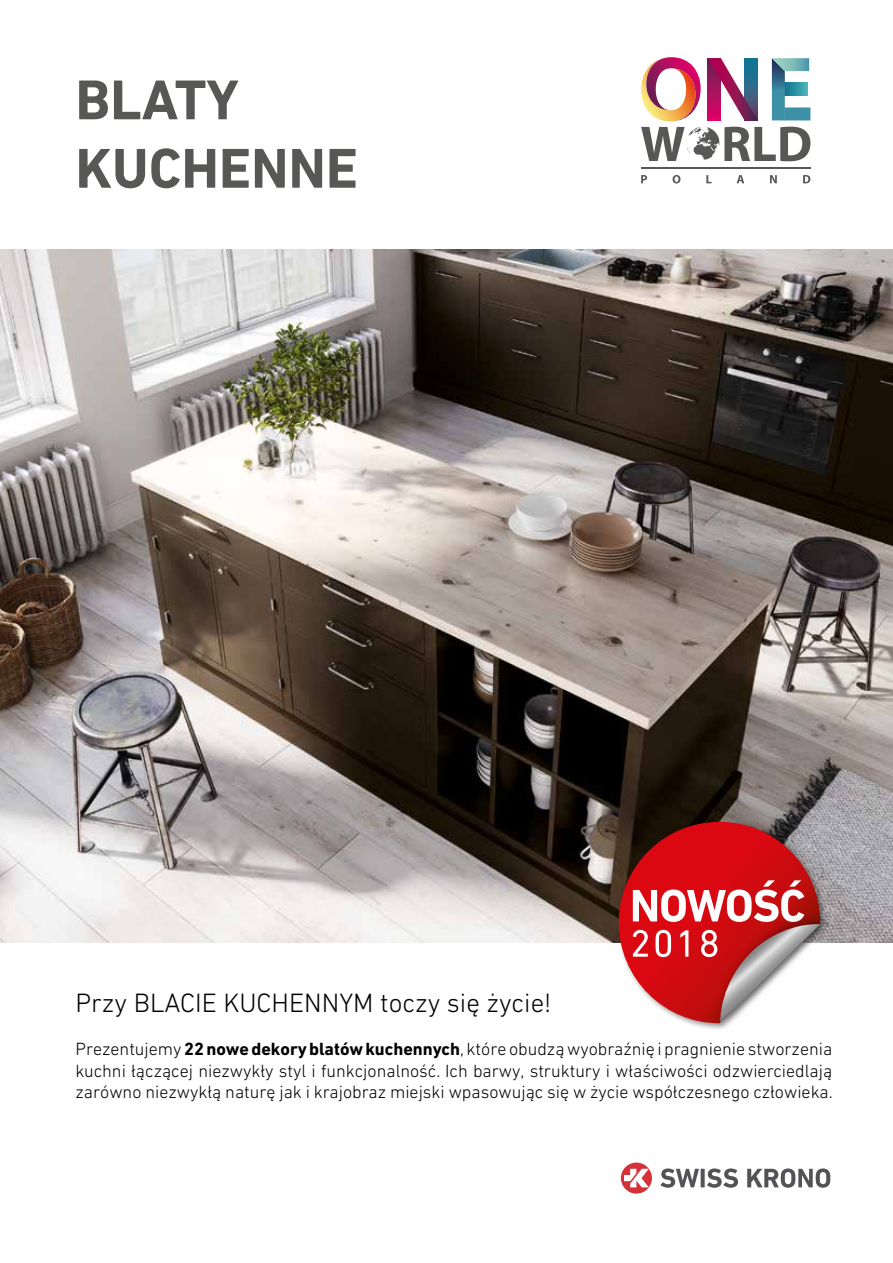
<style>
.page{position:relative;width:893px;height:1263px;background:#fff}
.page>*{position:absolute;margin:0;border:0;box-sizing:border-box;transform-origin:0 0}
.t1{font:700 57px/68.4px "DIN Next LT Pro";color:#575756}
.t2{font:300 27px "DIN Next W1 G";color:#000}
.t3{font:300 18px/21.6px "DIN Next W1 G";color:#000;text-align:justify}
.s1{font-weight:700}
</style>
<div class="page">
<img style="left:0;top:249px;width:893px;height:693px">
<svg style="left:641px;top:175px;width:6px;height:8px"></svg>
<svg style="left:673px;top:175px;width:7px;height:8px"></svg>
<svg style="left:706px;top:175px;width:5px;height:8px"></svg>
<svg style="left:737px;top:175px;width:7px;height:8px"></svg>
<svg style="left:770px;top:175px;width:7px;height:8px"></svg>
<svg style="left:803px;top:175px;width:7px;height:8px"></svg>
<svg style="left:641px;top:127px;width:169px;height:34px"></svg>
<svg style="left:708px;top:58px;width:49px;height:62px"></svg>
<div style="left:784px;top:107px;width:26px;height:13px;background:#3e90a6"></div>
<svg style="left:772px;top:58px;width:37px;height:62px"></svg>
<svg style="left:641px;top:57px;width:60px;height:64px"></svg>
<hr style="left:641px;top:167px;width:169px;height:2px;background:#575756">
<svg style="left:621px;top:1162px;width:31px;height:31px"></svg>
<svg style="left:624px;top:1169px;width:25px;height:18px"></svg>
<svg style="left:660px;top:1168px;width:39px;height:20px"></svg>
<svg style="left:701px;top:1169px;width:4px;height:18px"></svg>
<svg style="left:707px;top:1168px;width:31px;height:20px"></svg>
<svg style="left:747px;top:1168px;width:83px;height:20px"></svg>
<img style="left:614px;top:817px;width:215px;height:212px">
<img style="left:710px;top:908px;width:127px;height:121px">
<svg style="left:619px;top:822px;width:201px;height:201px"></svg>
<h1 class="t1" style="left:75px;top:66px;width:284px">BLATY<br>KUCHENNE</h1>
<h2 class="t2" style="left:75px;top:987px;width:477px">Przy BLACIE KUCHENNYM toczy się życie!</h2>
<p class="t3" style="left:75px;top:1038px;width:759px">Prezentujemy <span class="s1">22 nowe dekory blatów kuchennych</span>, które obudzą wyobraźnię i pragnienie stworzenia kuchni łączącej niezwykły styl i funkcjonalność. Ich barwy, struktury i właściwości odzwierciedlają zarówno niezwykłą naturę jak i krajobraz miejski wpasowując się w życie współczesnego człowieka.</p>
</div>
